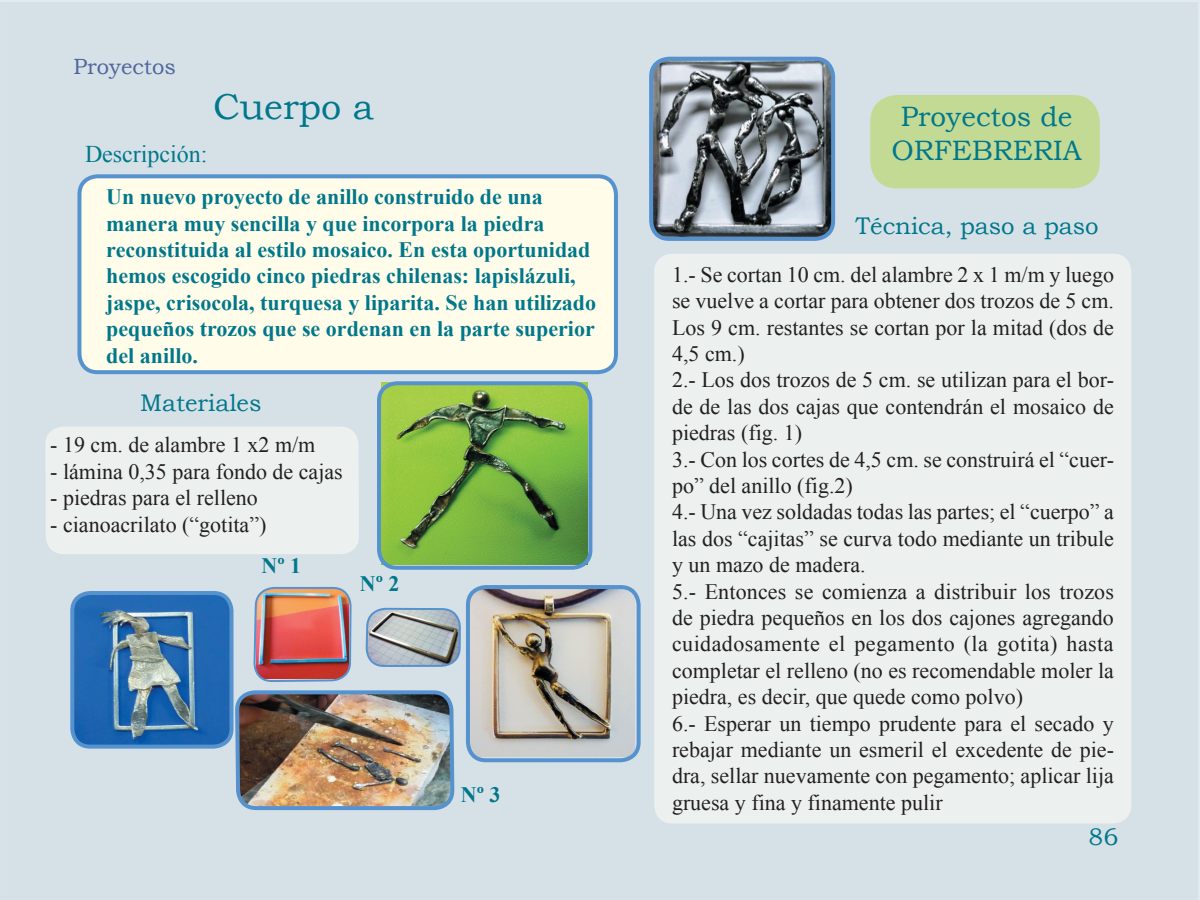
<style>
.page{position:relative;width:1200px;height:900px;background:#d6e1e7}
.page>*{position:absolute;margin:0;border:0;box-sizing:border-box;transform-origin:0 0}
.t1{font:36px "Bookman Old Style";color:#00778b}
.t2{font:28px/33.6px "Bookman Old Style";color:#00778b;text-align:center}
.t3{font:24px "Bookman Old Style";color:#00778b}
.t4{font:24px "Times New Roman";color:#00778b}
.t5{font:22px/26.4px "Times New Roman";color:#231f20}
.t6{font:700 22px/26.4px "Times New Roman";color:#00778b}
.t7{font:22px "Bookman Old Style";color:#50659c}
</style>
<div class="page">
<div style="left:654px;top:254px;width:477px;height:569px;background:#ecf1ef"></div>
<div style="left:870px;top:95px;width:230px;height:93px;background:#c3da95"></div>
<svg style="left:75px;top:172px;width:545px;height:200px;background:#f5f6e7"></svg>
<svg style="left:455px;top:379px;width:139px;height:189px;background:#6fa34e"></svg>
<img style="left:68px;top:589px;width:166px;height:158px">
<svg style="left:647px;top:55px;width:190px;height:184px;background:#7e8992"></svg>
<div style="left:45px;top:427px;width:189px;height:127px;background:#ecf1ef"></div>
<svg style="left:234px;top:67px;width:221px;height:741px;background:#d1d2c1"></svg>
<img style="left:365px;top:583px;width:278px;height:207px">
<p class="t7" style="left:74px;top:53px;width:104px">Proyectos</p>
<p class="t4" style="left:85px;top:138px;width:124px">Descripción:</p>
<h1 class="t1" style="left:213px;top:83px;width:162px">Cuerpo a</h1>
<p class="t6" style="left:106px;top:183px;width:491px">Un nuevo proyecto de anillo construido de una manera muy sencilla y que incorpora la piedra reconstituida al estilo mosaico. En esta oportunidad hemos escogido cinco piedras chilenas: lapislázuli, jaspe, crisocola, turquesa y liparita. Se han utilizado pequeños trozos que se ordenan en la parte superior del anillo.</p>
<p class="t3" style="left:140px;top:387px;width:123px">Materiales</p>
<p class="t5" style="left:50px;top:431px;width:267px">- 19 cm. de alambre 1 x2 m/m</p>
<p class="t5" style="left:50px;top:458px;width:294px">- lámina 0,35 para fondo de cajas</p>
<p class="t5" style="left:50px;top:484px;width:209px">- piedras para el relleno</p>
<p class="t5" style="left:50px;top:511px;width:218px">- cianoacrilato (“gotita”)</p>
<p class="t6" style="left:261px;top:552px;width:41px">Nº 1</p>
<p class="t6" style="left:360px;top:570px;width:41px">Nº 2</p>
<p class="t6" style="left:461px;top:780px;width:41px">Nº 3</p>
<p class="t2" style="left:891px;top:100px;width:192px">Proyectos de<br>ORFEBRERIA</p>
<p class="t3" style="left:855px;top:210px;width:245px">Técnica, paso a paso</p>
<p class="t5" style="left:672px;top:261px;width:444px">1.- Se cortan 10 cm. del alambre 2 x 1 m/m y luego se vuelve a cortar para obtener dos trozos de 5 cm.<br>Los 9 cm. restantes se cortan por la mitad (dos de 4,5 cm.)<br>2.- Los dos trozos de 5 cm. se utilizan para el bor&shy;de de las dos cajas que contendrán el mosaico de piedras (fig. 1)<br>3.- Con los cortes de 4,5 cm. se construirá el “cuer&shy;po” del anillo (fig.2)<br>4.- Una vez soldadas todas las partes; el “cuerpo” a las dos “cajitas” se curva todo mediante un tribule y un mazo de madera.<br>5.- Entonces se comienza a distribuir los trozos de piedra pequeños en los dos cajones agregando cuidadosamente el pegamento (la gotita) hasta completar el relleno (no es recomendable moler la piedra, es decir, que quede como polvo)<br>6.- Esperar un tiempo prudente para el secado y rebajar mediante un esmeril el excedente de pie&shy;dra, sellar nuevamente con pegamento; aplicar lija gruesa y fina y finamente pulir</p>
<p class="t3" style="left:1088px;top:821px;width:31px">86</p>
</div>
